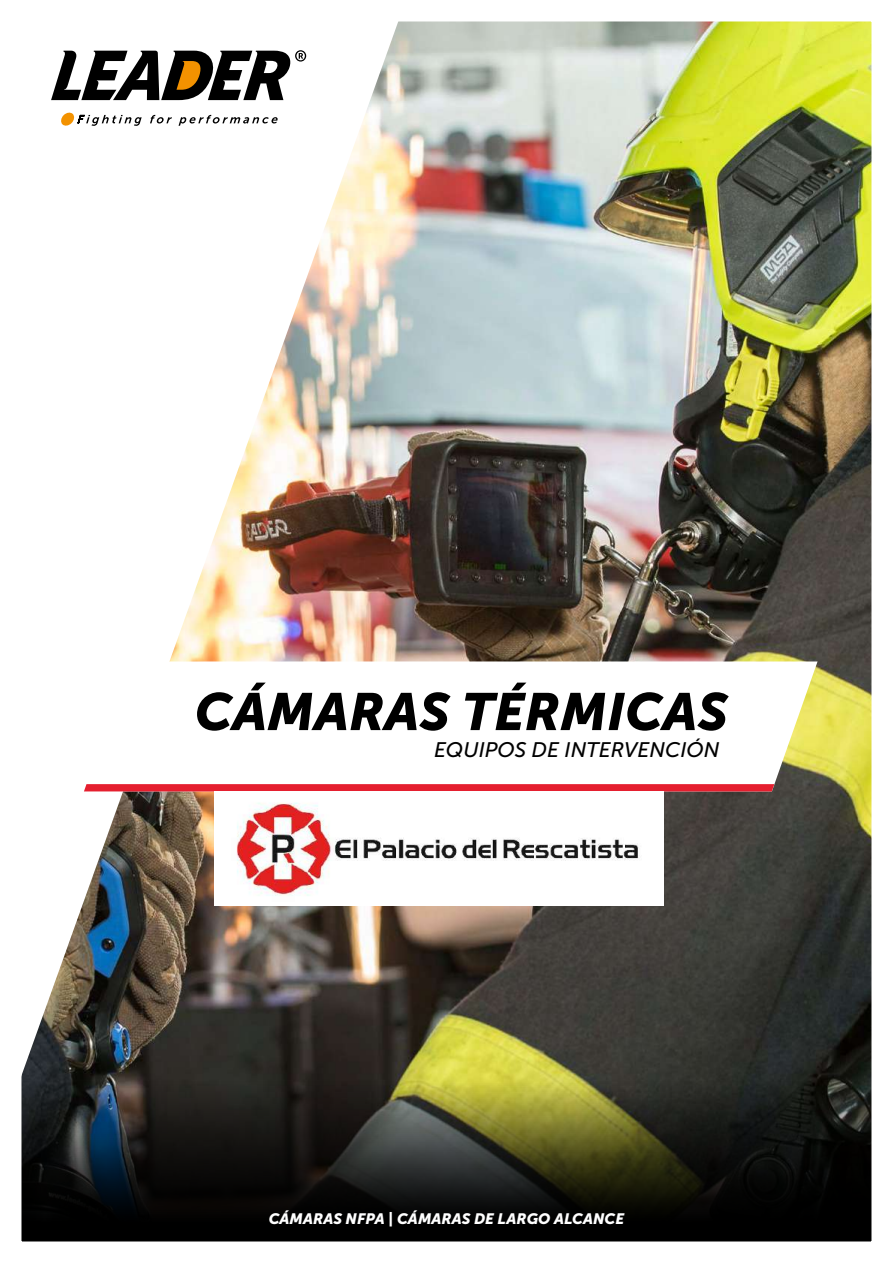
<style>
.page{position:relative;width:893px;height:1263px;background:#fff}
.page>*{position:absolute;margin:0;border:0;box-sizing:border-box;transform-origin:0 0}
.t1{font:italic 52.2px "Museo Sans 900";color:#000}
.t2{font:italic 21px "Museo Sans 500";color:#000}
.t3{font:italic 15px "Museo Sans 900";color:#fff}
</style>
<div class="page">
<img style="left:21px;top:21px;width:851px;height:1221px">
<img style="left:215px;top:792px;width:448px;height:113px">
<h1 class="t1" style="left:195px;top:682px;width:535px">CÁMARAS TÉRMICAS</h1>
<h2 class="t2" style="left:434px;top:738px;width:287px">EQUIPOS DE INTERVENCIÓN</h2>
<p class="t3" style="left:269px;top:1210px;width:357px">CÁMARAS NFPA | CÁMARAS DE LARGO ALCANCE</p>
</div>
